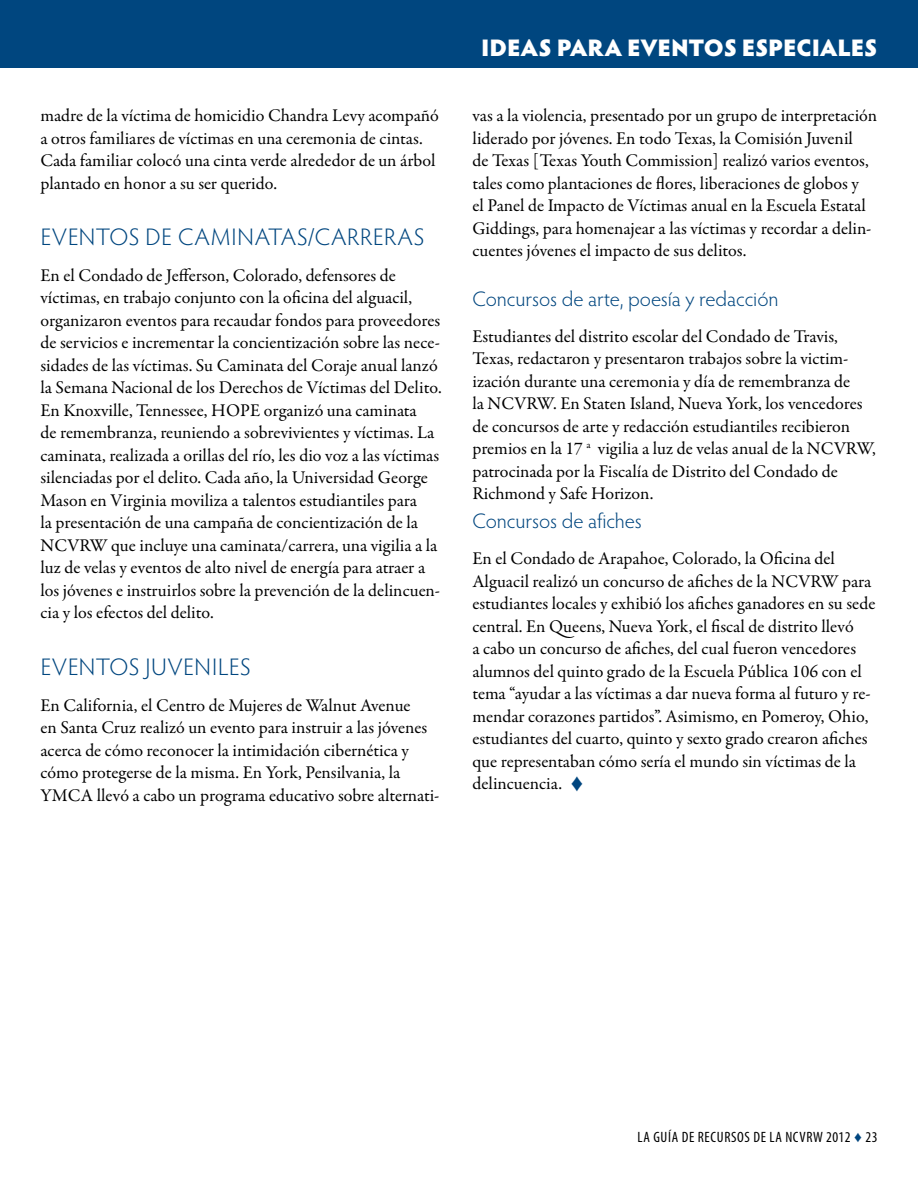
<style>
.page{position:relative;width:918px;height:1188px;background:#fff}
.page>*{position:absolute;margin:0;border:0;box-sizing:border-box;transform-origin:0 0}
.t1{font:300 24px "Hypatia Sans Pro";letter-spacing:.04em;color:#00467f}
.t2{font:900 24px "Hypatia Sans Pro";letter-spacing:-.01em;color:#fff}
.t3{font:300 21px "Hypatia Sans Pro";color:#00467f}
.t4{font:18px/22.5px "Garamond Premr Pro";color:#000}
.t5{font:condensed 15px "Myriad Pro";letter-spacing:.045em;color:#000}
.s1{font-family:"Century";font-size:24px;color:#00467f}
.s2{font-family:"Century";font-stretch:normal;color:#00467f}
</style>
<div class="page">
<div style="left:0;top:0;width:918px;height:68px;background:#00467f"></div>
<p class="t4" style="left:40px;top:105px;width:400px">madre de la víctima de homicidio Chandra Levy acompañó a otros familiares de víctimas en una ceremonia de cintas.<br>Cada familiar colocó una cinta verde alrededor de un árbol plantado en honor a su ser querido.</p>
<h2 class="t1" style="left:41px;top:221px;width:385px">EVENTOS DE CAMINATAS/CARRERAS</h2>
<p class="t4" style="left:40px;top:264px;width:403px">En el Condado de Jefferson, Colorado, defensores de víctimas, en trabajo conjunto con la oficina del alguacil, organizaron eventos para recaudar fondos para proveedores de servicios e incrementar la concientización sobre las nece&shy;sidades de las víctimas. Su Caminata del Coraje anual lanzó la Semana Nacional de los Derechos de Víctimas del Delito.<br>En Knoxville, Tennessee, HOPE organizó una caminata<br>de remembranza, reuniendo a sobrevivientes y víctimas. La caminata, realizada a orillas del río, les dio voz a las víctimas silenciadas por el delito. Cada año, la Universidad George Mason en Virginia moviliza a talentos estudiantiles para<br>la presentación de una campaña de concientización de la NCVRW que incluye una caminata/carrera, una vigilia a la luz de velas y eventos de alto nivel de energía para atraer a los jóvenes e instruirlos sobre la prevención de la delincuen&shy;cia y los efectos del delito.</p>
<h2 class="t1" style="left:41px;top:651px;width:211px">EVENTOS JUVENILES</h2>
<p class="t4" style="left:40px;top:694px;width:401px">En California, el Centro de Mujeres de Walnut Avenue<br>en Santa Cruz realizó un evento para instruir a las jóvenes acerca de cómo reconocer la intimidación cibernética y cómo protegerse de la misma. En York, Pensilvania, la YMCA llevó a cabo un programa educativo sobre alternati-</p>
<h1 class="t2" style="left:481px;top:30px;width:398px">IDEAS PArA EVENTOS ESPECIALES</h1>
<p class="t4" style="left:472px;top:105px;width:406px">vas a la violencia, presentado por un grupo de interpretación liderado por jóvenes. En todo Texas, la Comisión Juvenil<br>de Texas [Texas Youth Commission] realizó varios eventos, tales como plantaciones de flores, liberaciones de globos y<br>el Panel de Impacto de Víctimas anual en la Escuela Estatal Giddings, para homenajear a las víctimas y recordar a delin&shy;cuentes jóvenes el impacto de sus delitos.</p>
<p class="t3" style="left:472px;top:285px;width:308px">Concursos de arte, poesía y redacción</p>
<p class="t4" style="left:472px;top:325px;width:405px">Estudiantes del distrito escolar del Condado de Travis, Texas, redactaron y presentaron trabajos sobre la victim&shy;ización durante una ceremonia y día de remembranza de<br>la NCVRW. En Staten Island, Nueva York, los vencedores de concursos de arte y redacción estudiantiles recibieron premios en la 17 <sup>a</sup> vigilia a luz de velas anual de la NCVRW, patrocinada por la Fiscalía de Distrito del Condado de Richmond y Safe Horizon.</p>
<p class="t3" style="left:472px;top:507px;width:171px">Concursos de afiches</p>
<p class="t4" style="left:472px;top:548px;width:404px">En el Condado de Arapahoe, Colorado, la Oficina del Alguacil realizó un concurso de afiches de la NCVRW para estudiantes locales y exhibió los afiches ganadores en su sede central. En Queens, Nueva York, el fiscal de distrito llevó<br>a cabo un concurso de afiches, del cual fueron vencedores alumnos del quinto grado de la Escuela Pública 106 con el tema “ayudar a las víctimas a dar nueva forma al futuro y re&shy;mendar corazones partidos”. Asimismo, en Pomeroy, Ohio, estudiantes del cuarto, quinto y sexto grado crearon afiches que representaban cómo sería el mundo sin víctimas de la delincuencia. <span class="s1">♦</span></p>
<p class="t5" style="left:638px;top:1128px;width:241px">LA GUÍA DE RECURSOS DE LA NCVRW 2012 <span class="s2">♦</span> 23</p>
</div>
